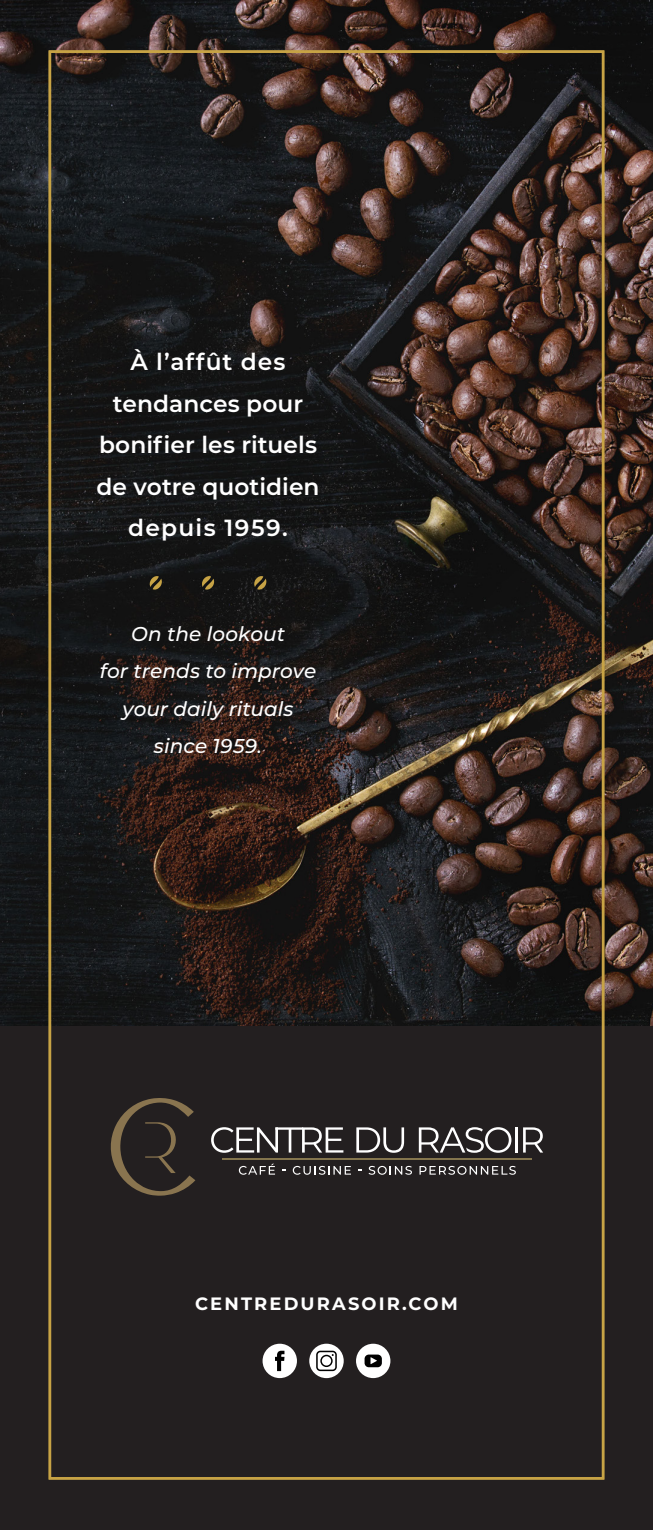
<style>
.page{position:relative;width:653px;height:1530px;background:#fff}
.page>*{position:absolute;margin:0;border:0;box-sizing:border-box;transform-origin:0 0}
.t1{font:600 23.25px/41.8px "Montserrat";letter-spacing:.005em;color:#fff;text-align:center}
.t2{font:italic 500 20px/37.5px "Montserrat";letter-spacing:.005em;color:#fff;text-align:center}
.t3{font:700 18px "Montserrat";letter-spacing:.12em;color:#fff}
</style>
<div class="page">
<div style="left:0;top:0;width:652px;height:1530px;background:#231f20"></div>
<img style="left:0;top:0;width:652px;height:1025px">
<hr style="left:222px;top:1158px;width:310px;height:2px;background:#84754d">
<svg style="left:211px;top:1127px;width:132px;height:26px"></svg>
<svg style="left:356px;top:1127px;width:48px;height:26px"></svg>
<svg style="left:419px;top:1127px;width:92px;height:26px"></svg>
<hr style="left:515px;top:1127px;width:2px;height:26px;background:#fff">
<svg style="left:523px;top:1127px;width:20px;height:26px"></svg>
<svg style="left:239px;top:1164px;width:36px;height:11px"></svg>
<svg style="left:293px;top:1166px;width:58px;height:9px"></svg>
<svg style="left:368px;top:1166px;width:44px;height:9px"></svg>
<svg style="left:419px;top:1166px;width:96px;height:9px"></svg>
<svg style="left:111px;top:1098px;width:84px;height:98px"></svg>
<div style="left:356px;top:1344px;width:34px;height:34px;background:#fff;border-radius:50%"></div>
<div style="left:364px;top:1355px;width:18px;height:12px;background:#000;border-radius:4px"></div>
<svg style="left:370px;top:1357px;width:7px;height:7px"></svg>
<div style="left:309px;top:1344px;width:34px;height:34px;background:#fff;border-radius:50%"></div>
<svg style="left:316px;top:1351px;width:21px;height:20px"></svg>
<div style="left:262px;top:1344px;width:35px;height:34px;background:#fff;border-radius:50%"></div>
<svg style="left:275px;top:1351px;width:9px;height:20px"></svg>
<svg style="left:149px;top:576px;width:13px;height:14px"></svg>
<svg style="left:201px;top:576px;width:13px;height:14px"></svg>
<svg style="left:254px;top:576px;width:13px;height:14px"></svg>
<p class="t1" style="left:96px;top:340px;width:224px">À l’affût des tendances pour bonifier les rituels de votre quotidien depuis 1959.</p>
<p class="t2" style="left:100px;top:614px;width:218px">On the lookout<br>for trends to improve your daily rituals since 1959.</p>
<p class="t3" style="left:195px;top:1290px;width:264px">CENTREDURASOIR.COM</p>
</div>
